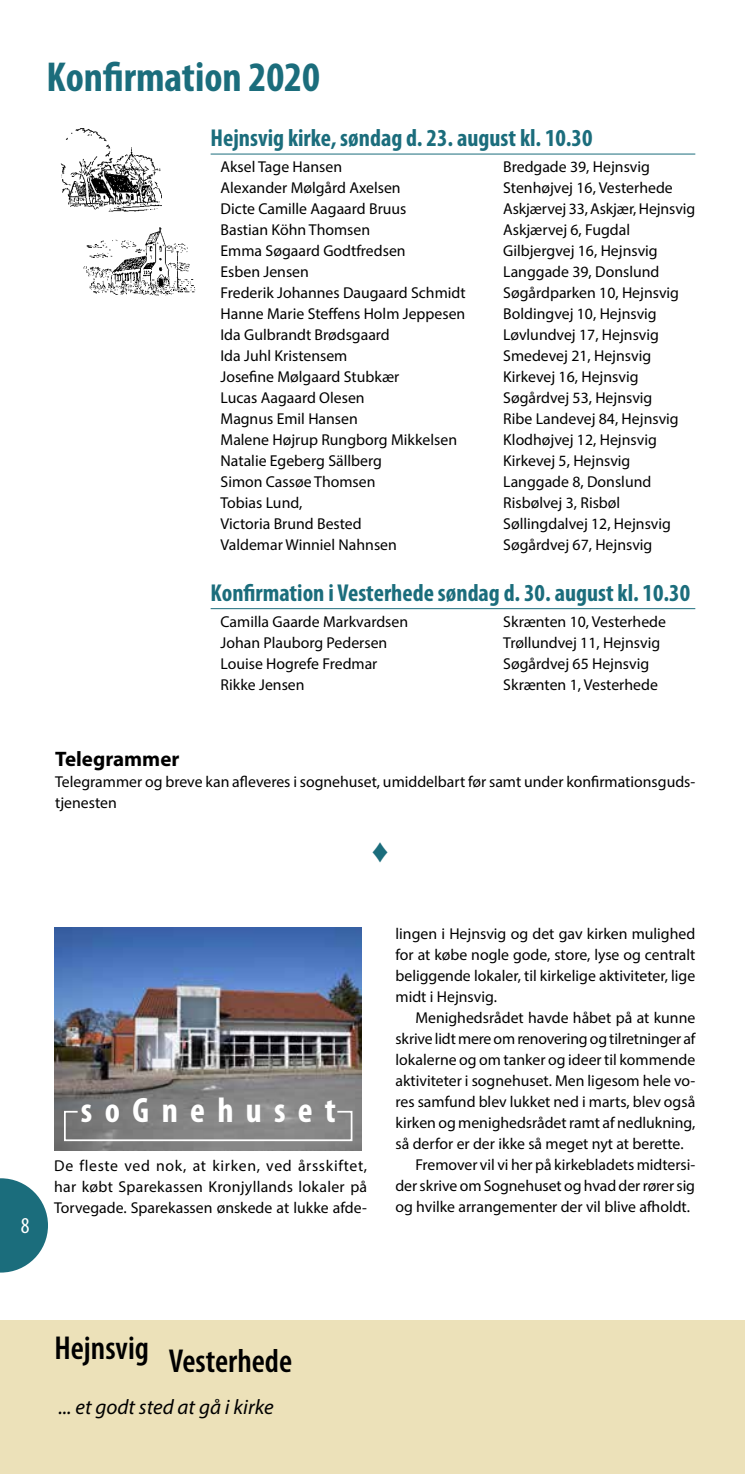
<style>
.page{position:relative;width:745px;height:1474px;background:#fff}
.page>*{position:absolute;margin:0;border:0;box-sizing:border-box;transform-origin:0 0}
.t1{font:700 condensed 42px "Myriad Pro";color:#1b6d7c}
.t2{font:700 condensed 35.35px "Myriad Pro";letter-spacing:.345em;color:#fff}
.t3{font:600 condensed 33.25px "Myriad Pro";color:#000}
.t4{font:700 condensed 24.5px "Myriad Pro";color:#1b6d7c}
.t5{font:condensed 22.75px "Myriad Pro";color:#fff}
.t6{font:italic 21px "Myriad Pro";color:#000}
.t7{font:700 21px "Myriad Pro";color:#000}
.t8{font:15.75px/21px "Myriad Pro";color:#000;text-align:justify}
</style>
<div class="page">
<div style="left:0;top:1320px;width:744px;height:153px;background:#ece1b9"></div>
<img style="left:83px;top:227px;width:112px;height:69px">
<img style="left:60px;top:128px;width:101px;height:84px">
<hr style="left:210px;top:154px;width:484px;height:1px;background:#1b6d7c">
<hr style="left:210px;top:608px;width:484px;height:1px;background:#1b6d7c">
<svg style="left:0;top:1178px;width:48px;height:94px"></svg>
<img style="left:54px;top:927px;width:307px;height:223px">
<svg style="left:63px;top:1109px;width:290px;height:32px;background:#8b8b8b"></svg>
<h1 class="t1" style="left:47px;top:51px;width:275px">Konfirmation 2020</h1>
<h3 class="t4" style="left:210px;top:123px;width:383px">Hejnsvig kirke, søndag d. 23. august kl. 10.30</h3>
<p class="t8" style="left:220px;top:156px;width:123px">Aksel Tage Hansen</p>
<p class="t8" style="left:503px;top:156px;width:148px">Bredgade 39, Hejnsvig</p>
<p class="t8" style="left:220px;top:177px;width:181px">Alexander Mølgård Axelsen</p>
<p class="t8" style="left:503px;top:177px;width:171px">Stenhøjvej 16, Vesterhede</p>
<p class="t8" style="left:220px;top:198px;width:187px">Dicte Camille Aagaard Bruus</p>
<p class="t8" style="left:503px;top:198px;width:193px">Askjærvej 33, Askjær, Hejnsvig</p>
<p class="t8" style="left:220px;top:219px;width:151px">Bastian Köhn Thomsen</p>
<p class="t8" style="left:503px;top:219px;width:128px">Askjærvej 6, Fugdal</p>
<p class="t8" style="left:220px;top:240px;width:186px">Emma Søgaard Godtfredsen</p>
<p class="t8" style="left:503px;top:240px;width:156px">Gilbjergvej 16, Hejnsvig</p>
<p class="t8" style="left:220px;top:261px;width:90px">Esben Jensen</p>
<p class="t8" style="left:503px;top:261px;width:158px">Langgade 39, Donslund</p>
<p class="t8" style="left:220px;top:282px;width:246px">Frederik Johannes Daugaard Schmidt</p>
<p class="t8" style="left:503px;top:282px;width:177px">Søgårdparken 10, Hejnsvig</p>
<p class="t8" style="left:220px;top:303px;width:246px">Hanne Marie Steffens Holm Jeppesen</p>
<p class="t8" style="left:503px;top:303px;width:155px">Boldingvej 10, Hejnsvig</p>
<p class="t8" style="left:220px;top:324px;width:171px">Ida Gulbrandt Brødsgaard</p>
<p class="t8" style="left:503px;top:324px;width:157px">Løvlundvej 17, Hejnsvig</p>
<p class="t8" style="left:220px;top:345px;width:128px">Ida Juhl Kristensem</p>
<p class="t8" style="left:503px;top:345px;width:149px">Smedevej 21, Hejnsvig</p>
<p class="t8" style="left:220px;top:366px;width:180px">Josefine Mølgaard Stubkær</p>
<p class="t8" style="left:503px;top:366px;width:137px">Kirkevej 16, Hejnsvig</p>
<p class="t8" style="left:220px;top:387px;width:145px">Lucas Aagaard Olesen</p>
<p class="t8" style="left:503px;top:387px;width:151px">Søgårdvej 53, Hejnsvig</p>
<p class="t8" style="left:220px;top:408px;width:139px">Magnus Emil Hansen</p>
<p class="t8" style="left:503px;top:408px;width:177px">Ribe Landevej 84, Hejnsvig</p>
<p class="t8" style="left:220px;top:429px;width:238px">Malene Højrup Rungborg Mikkelsen</p>
<p class="t8" style="left:503px;top:429px;width:155px">Klodhøjvej 12, Hejnsvig</p>
<p class="t8" style="left:220px;top:450px;width:163px">Natalie Egeberg Sällberg</p>
<p class="t8" style="left:503px;top:450px;width:129px">Kirkevej 5, Hejnsvig</p>
<p class="t8" style="left:220px;top:471px;width:156px">Simon Cassøe Thomsen</p>
<p class="t8" style="left:503px;top:471px;width:149px">Langgade 8, Donslund</p>
<p class="t8" style="left:220px;top:492px;width:83px">Tobias Lund,</p>
<p class="t8" style="left:503px;top:492px;width:118px">Risbølvej 3, Risbøl</p>
<p class="t8" style="left:220px;top:513px;width:143px">Victoria Brund Bested</p>
<p class="t8" style="left:503px;top:513px;width:169px">Søllingdalvej 12, Hejnsvig</p>
<p class="t8" style="left:220px;top:534px;width:178px">Valdemar Winniel Nahnsen</p>
<p class="t8" style="left:503px;top:534px;width:151px">Søgårdvej 67, Hejnsvig</p>
<h3 class="t4" style="left:210px;top:577px;width:480px">Konfirmation i Vesterhede søndag d. 30. august kl. 10.30</h3>
<p class="t8" style="left:220px;top:610px;width:189px">Camilla Gaarde Markvardsen</p>
<p class="t8" style="left:503px;top:610px;width:164px">Skrænten 10, Vesterhede</p>
<p class="t8" style="left:220px;top:631px;width:168px">Johan Plauborg Pedersen</p>
<p class="t8" style="left:503px;top:631px;width:158px">Trøllundvej 11, Hejnsvig</p>
<p class="t8" style="left:220px;top:652px;width:158px">Louise Hogrefe Fredmar</p>
<p class="t8" style="left:503px;top:652px;width:147px">Søgårdvej 65 Hejnsvig</p>
<p class="t8" style="left:220px;top:673px;width:85px">Rikke Jensen</p>
<p class="t8" style="left:503px;top:673px;width:156px">Skrænten 1, Vesterhede</p>
<h3 class="t7" style="left:55px;top:745px;width:126px">Telegrammer</h3>
<p class="t8" style="left:55px;top:771px;width:641px">Telegrammer og breve kan afleveres i sognehuset, umiddelbart før samt under konfirmationsguds&shy;tjenesten</p>
<h3 class="t5" style="left:21px;top:1211px;width:10px">8</h3>
<h2 class="t2" style="left:81px;top:1088px;width:256px">soGnehuset</h2>
<p class="t8" style="left:54px;top:1154px;width:314px">De fleste ved nok, at kirken, ved årsskiftet, har købt Sparekassen Kronjyllands lokaler på Torvegade. Sparekassen ønskede at lukke afde-</p>
<p class="t8" style="left:395px;top:923px;width:301px">lingen i Hejnsvig og det gav kirken mulighed for at købe nogle gode, store, lyse og centralt beliggende lokaler, til kirkelige aktiviteter, lige midt i Hejnsvig.</p>
<p class="t8" style="left:415px;top:1007px;width:281px">Menighedsrådet havde håbet på at kunne</p>
<p class="t8" style="left:395px;top:1028px;width:301px">skrive lidt mere om renovering og tilretninger af</p>
<p class="t8" style="left:395px;top:1049px;width:301px">lokalerne og om tanker og ideer til kommende</p>
<p class="t8" style="left:395px;top:1070px;width:301px">aktiviteter i sognehuset. Men ligesom hele vo-</p>
<p class="t8" style="left:395px;top:1091px;width:301px">res samfund blev lukket ned i marts, blev også</p>
<p class="t8" style="left:395px;top:1112px;width:301px">kirken og menighedsrådet ramt af nedlukning,</p>
<p class="t8" style="left:395px;top:1133px;width:289px">så derfor er der ikke så meget nyt at berette.</p>
<p class="t8" style="left:415px;top:1154px;width:281px">Fremover vil vi her på kirkebladets midtersi-</p>
<p class="t8" style="left:395px;top:1175px;width:301px">der skrive om Sognehuset og hvad der rører sig</p>
<p class="t8" style="left:395px;top:1196px;width:296px">og hvilke arrangementer der vil blive afholdt.</p>
<h3 class="t3" style="left:55px;top:1343px;width:239px">Hejnsvig Vesterhede</h3>
<h3 class="t6" style="left:58px;top:1393px;width:216px">... et godt sted at gå i kirke</h3>
</div>
